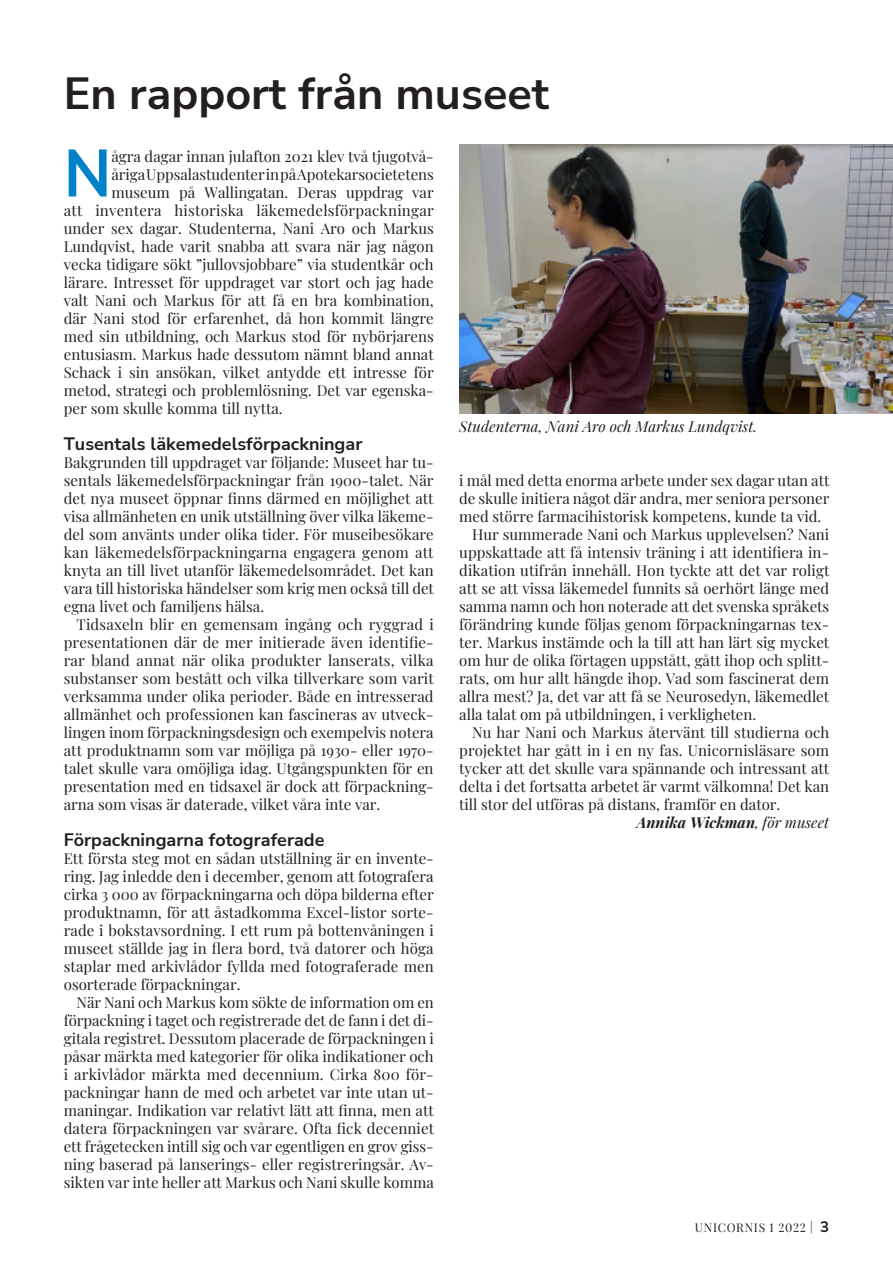
<style>
.page{position:relative;width:893px;height:1263px;background:#fff}
.page>*{position:absolute;margin:0;border:0;box-sizing:border-box;transform-origin:0 0}
.Bröd_utan_indrag_anf{font:700 66.75px "Nunito Sans";color:#0082c8;scale:.95 1}
.Rubrik{font:700 45px "Nunito Sans";color:#231f20}
.Mellanrubrik{font:700 18px "Nunito Sans";color:#231f20}
.Bröd_med_indrag{font:15px/18px "Playfair Display";color:#231f20;text-align:justify}
.Bröd_utan_indrag{font:15px/18px "Playfair Display";color:#231f20;text-align:justify}
.Bröd_utan_indrag_anf-2{font:15px "Playfair Display";color:#231f20}
.Bildtext{font:italic 15px "Playfair Display";color:#231f20}
.Författare{font:italic 700 15px "Playfair Display";color:#231f20}
.t1{font:12px "Playfair Display";letter-spacing:.06em;color:#231f20}
.s1{font-weight:400}
.s2{font-family:"Nunito Sans";font-weight:700;font-size:15px}
</style>
<div class="page">
<img style="left:459px;top:144px;width:434px;height:270px">
<p class="Rubrik" style="left:64px;top:62px;width:487px">En rapport från museet</p>
<p class="Bröd_utan_indrag_anf" style="left:64px;top:126px;width:52px">N</p>
<p class="Bröd_utan_indrag_anf-2" style="left:111px;top:145px;width:324px">ågra dagar innan julafton 2021 klev två tjugotvå-</p>
<p class="Bröd_utan_indrag_anf-2" style="left:111px;top:163px;width:324px">åriga Uppsalastudenter in på Apotekarsocietetens</p>
<p class="Bröd_utan_indrag_anf-2" style="left:111px;top:181px;width:324px">museum på Wallingatan. Deras uppdrag var</p>
<p class="Bröd_utan_indrag_anf-2" style="left:64px;top:199px;width:371px">att inventera historiska läkemedelsförpackningar</p>
<p class="Bröd_utan_indrag_anf-2" style="left:64px;top:217px;width:371px">under sex dagar. Studenterna, Nani Aro och Markus</p>
<p class="Bröd_utan_indrag_anf-2" style="left:64px;top:235px;width:371px">Lundqvist, hade varit snabba att svara när jag någon</p>
<p class="Bröd_utan_indrag_anf-2" style="left:64px;top:253px;width:371px">vecka tidigare sökt ”jullovsjobbare” via studentkår och</p>
<p class="Bröd_utan_indrag_anf-2" style="left:64px;top:271px;width:371px">lärare. Intresset för uppdraget var stort och jag hade</p>
<p class="Bröd_utan_indrag_anf-2" style="left:64px;top:289px;width:371px">valt Nani och Markus för att få en bra kombination,</p>
<p class="Bröd_utan_indrag_anf-2" style="left:64px;top:307px;width:371px">där Nani stod för erfarenhet, då hon kommit längre</p>
<p class="Bröd_utan_indrag_anf-2" style="left:64px;top:325px;width:371px">med sin utbildning, och Markus stod för nybörjarens</p>
<p class="Bröd_utan_indrag_anf-2" style="left:64px;top:343px;width:371px">entusiasm. Markus hade dessutom nämnt bland annat</p>
<p class="Bröd_utan_indrag_anf-2" style="left:64px;top:361px;width:371px">Schack i sin ansökan, vilket antydde ett intresse för</p>
<p class="Bröd_utan_indrag_anf-2" style="left:64px;top:379px;width:371px">metod, strategi och problemlösning. Det var egenska-</p>
<p class="Bröd_utan_indrag_anf-2" style="left:64px;top:397px;width:220px">per som skulle komma till nytta.</p>
<p class="Mellanrubrik" style="left:64px;top:431px;width:300px">Tusentals läkemedelsförpackningar</p>
<p class="Bröd_utan_indrag" style="left:64px;top:452px;width:372px">Bakgrunden till uppdraget var följande: Museet har tu&shy;sentals läkemedelsförpackningar från 1900-talet. När det nya museet öppnar finns därmed en möjlighet att visa allmänheten en unik utställning över vilka läkeme&shy;del som använts under olika tider. För museibesökare kan läkemedelsförpackningarna engagera genom att knyta an till livet utanför läkemedelsområdet. Det kan vara till historiska händelser som krig men också till det egna livet och familjens hälsa.</p>
<p class="Bröd_med_indrag" style="left:64px;top:614px;width:372px;text-indent:13px">Tidsaxeln blir en gemensam ingång och ryggrad i presentationen där de mer initierade även identifie&shy;rar bland annat när olika produkter lanserats, vilka substanser som bestått och vilka tillverkare som varit verksamma under olika perioder. Både en intresserad allmänhet och professionen kan fascineras av utveck&shy;lingen inom förpackningsdesign och exempelvis notera att produktnamn som var möjliga på 1930- eller 1970- talet skulle vara omöjliga idag. Utgångspunkten för en presentation med en tidsaxel är dock att förpackning&shy;arna som visas är daterade, vilket våra inte var.</p>
<p class="Mellanrubrik" style="left:64px;top:827px;width:262px">Förpackningarna fotograferade</p>
<p class="Bröd_utan_indrag" style="left:64px;top:848px;width:372px">Ett första steg mot en sådan utställning är en invente&shy;ring. Jag inledde den i december, genom att fotografera cirka 3 000 av förpackningarna och döpa bilderna efter produktnamn, för att åstadkomma Excel-listor sorte&shy;rade i bokstavsordning. I ett rum på bottenvåningen i museet ställde jag in flera bord, två datorer och höga staplar med arkivlådor fyllda med fotograferade men osorterade förpackningar.</p>
<p class="Bröd_med_indrag" style="left:64px;top:992px;width:372px;text-indent:13px">När Nani och Markus kom sökte de information om en förpackning i taget och registrerade det de fann i det di&shy;gitala registret. Dessutom placerade de förpackningen i påsar märkta med kategorier för olika indikationer och i arkivlådor märkta med decennium. Cirka 800 för&shy;packningar hann de med och arbetet var inte utan ut&shy;maningar. Indikation var relativt lätt att finna, men att datera förpackningen var svårare. Ofta fick decenniet ett frågetecken intill sig och var egentligen en grov giss&shy;ning baserad på lanserings- eller registreringsår. Av&shy;sikten var inte heller att Markus och Nani skulle komma</p>
<p class="Bildtext" style="left:459px;top:415px;width:299px">Studenterna, Nani Aro och Markus Lundqvist.</p>
<p class="Bröd_med_indrag" style="left:459px;top:470px;width:372px">i mål med detta enorma arbete under sex dagar utan att de skulle initiera något där andra, mer seniora personer med större farmacihistorisk kompetens, kunde ta vid.</p>
<p class="Bröd_med_indrag" style="left:459px;top:524px;width:372px;text-indent:13px">Hur summerade Nani och Markus upplevelsen? Nani uppskattade att få intensiv träning i att identifiera in&shy;dikation utifrån innehåll. Hon tyckte att det var roligt att se att vissa läkemedel funnits så oerhört länge med samma namn och hon noterade att det svenska språkets förändring kunde följas genom förpackningarnas tex&shy;ter. Markus instämde och la till att han lärt sig mycket om hur de olika förtagen uppstått, gått ihop och splitt&shy;rats, om hur allt hängde ihop. Vad som fascinerat dem allra mest? Ja, det var att få se Neurosedyn, läkemedlet alla talat om på utbildningen, i verkligheten.</p>
<p class="Bröd_med_indrag" style="left:459px;top:722px;width:372px;text-indent:13px">Nu har Nani och Markus återvänt till studierna och projektet har gått in i en ny fas. Unicornisläsare som tycker att det skulle vara spännande och intressant att delta i det fortsatta arbetet är varmt välkomna! Det kan till stor del utföras på distans, framför en dator.</p>
<p class="Författare" style="left:637px;top:811px;width:194px">Annika Wickman<span class="s1">, för museet</span></p>
<p class="t1" style="left:695px;top:1218px;width:136px">UNICORNIS 1 2022 | <span class="s2">3</span></p>
</div>
